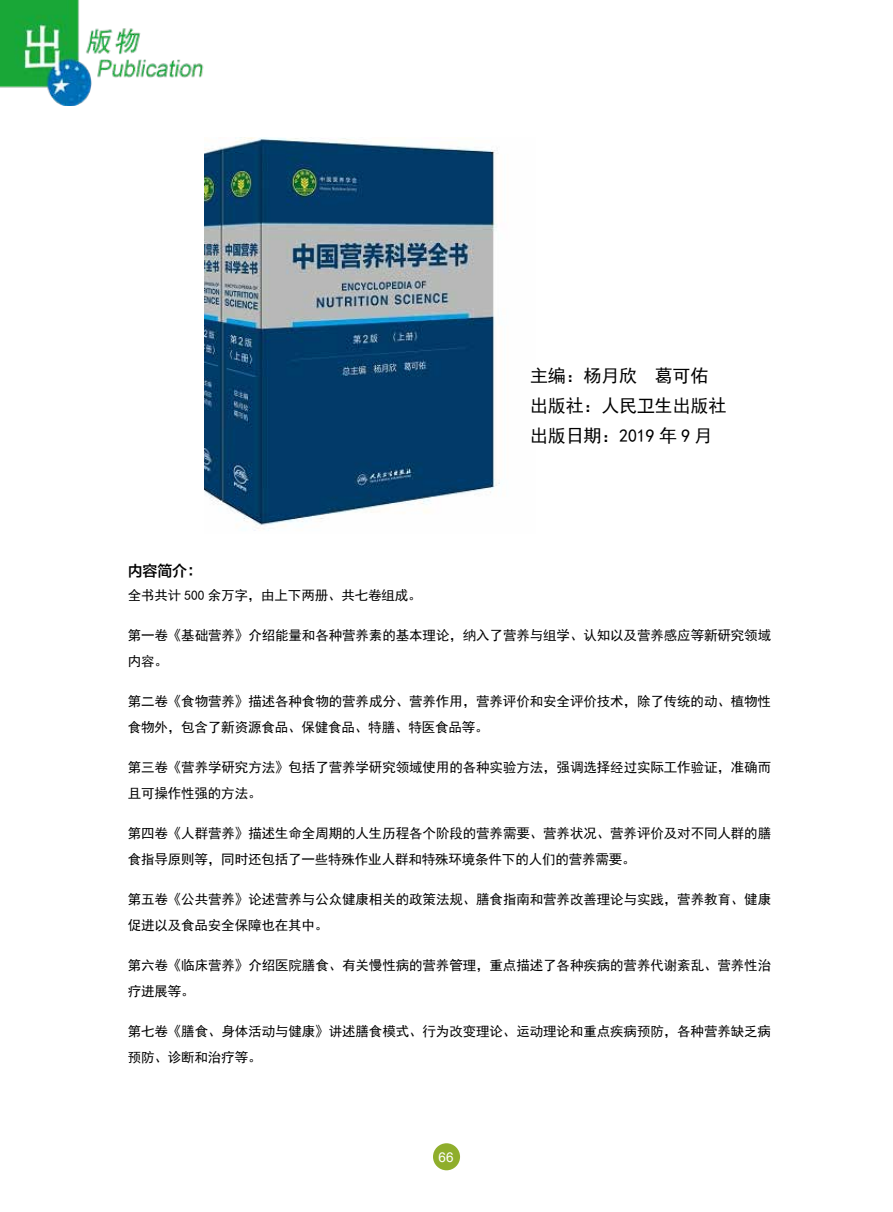
<style>
.page{position:relative;width:893px;height:1212px;background:#fff}
.page>*{position:absolute;margin:0;border:0;box-sizing:border-box;transform-origin:0 0}
.t1{font:18px/30px "Sim Hei";letter-spacing:-.01em;color:#000}
.t2{font:15px "FZLTZHK GBK1 0";color:#000}
.t3{font:13.5px/25.5px "Sim Hei";letter-spacing:-.005em;color:#000}
.t4{font:13.5px "Arial";color:#fff}
</style>
<div class="page">
<div style="left:433px;top:1143px;width:27px;height:27px;background:#8fae2c;border-radius:50%"></div>
<img style="left:0;top:0;width:204px;height:105px">
<img style="left:204px;top:138px;width:296px;height:393px">
<h1 class="t1" style="left:530px;top:361px;width:198px">主编：杨月欣 葛可佑出版社：人民卫生出版社出版日期：2019 年 9 月</h1>
<p class="t2" style="left:128px;top:562px;width:76px">内容简介：</p>
<p class="t3" style="left:128px;top:582px;width:296px">全书共计 500 余万字，由上下两册、共七卷组成。</p>
<p class="t3" style="left:128px;top:623px;width:645px">第一卷《基础营养》介绍能量和各种营养素的基本理论，纳入了营养与组学、认知以及营养感应等新研究领域内容。</p>
<p class="t3" style="left:128px;top:689px;width:645px">第二卷《食物营养》描述各种食物的营养成分、营养作用，营养评价和安全评价技术，除了传统的动、植物性食物外，包含了新资源食品、保健食品、特膳、特医食品等。</p>
<p class="t3" style="left:128px;top:755px;width:645px">第三卷《营养学研究方法》包括了营养学研究领域使用的各种实验方法，强调选择经过实际工作验证，准确而且可操作性强的方法。</p>
<p class="t3" style="left:128px;top:821px;width:645px">第四卷《人群营养》描述生命全周期的人生历程各个阶段的营养需要、营养状况、营养评价及对不同人群的膳食指导原则等，同时还包括了一些特殊作业人群和特殊环境条件下的人们的营养需要。</p>
<p class="t3" style="left:128px;top:887px;width:645px">第五卷《公共营养》论述营养与公众健康相关的政策法规、膳食指南和营养改善理论与实践，营养教育、健康促进以及食品安全保障也在其中。</p>
<p class="t3" style="left:128px;top:953px;width:645px">第六卷《临床营养》介绍医院膳食、有关慢性病的营养管理，重点描述了各种疾病的营养代谢紊乱、营养性治疗进展等。</p>
<p class="t3" style="left:128px;top:1019px;width:645px">第七卷《膳食、身体活动与健康》讲述膳食模式、行为改变理论、运动理论和重点疾病预防，各种营养缺乏病预防、诊断和治疗等。</p>
<p class="t4" style="left:439px;top:1148px;width:17px">66</p>
</div>
